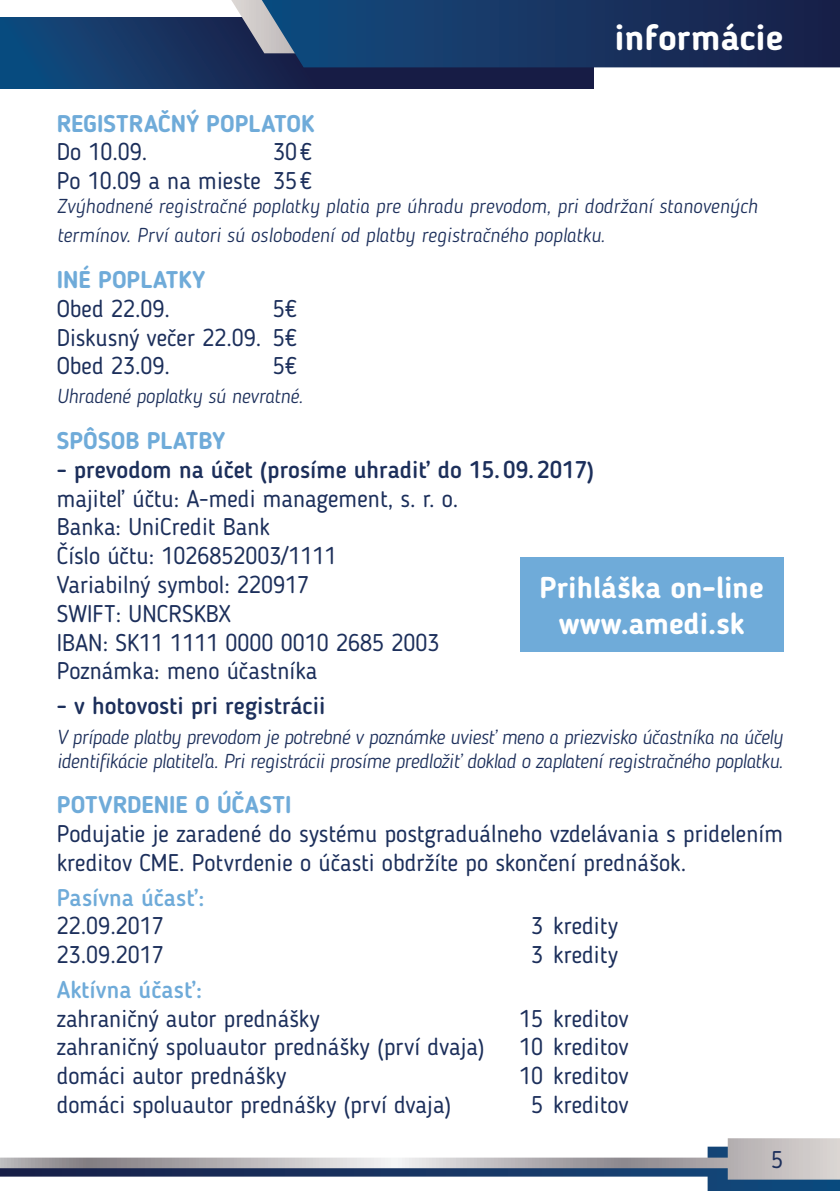
<style>
.page{position:relative;width:840px;height:1191px;background:#fff}
.page>*{position:absolute;margin:0;border:0;box-sizing:border-box;transform-origin:0 0}
.t1{font:700 36px "Blogger Sans";color:#fff}
.t2{font:700 30px/36px "Blogger Sans";color:#fff;text-align:center}
.t3{font:24px/28.8px "Blogger Sans";color:#1c2f5b}
.t4{font:500 24px "Blogger Sans";color:#1c2f5b}
.t5{font:700 24px "Blogger Sans";color:#6fabd9}
.t6{font:500 24px "Blogger Sans";color:#6fabd9}
.t7{font:italic 300 20px/24px "Blogger Sans";letter-spacing:-.02em;color:#1c2f5b}
.t8{font:italic 300 20px/28.8px "Blogger Sans";color:#1c2f5b}
</style>
<div class="page">
<svg style="left:0;top:1138px;width:839px;height:53px"></svg>
<svg style="left:0;top:18px;width:593px;height:70px"></svg>
<svg style="left:220px;top:0;width:619px;height:67px"></svg>
<div style="left:519px;top:558px;width:263px;height:94px;background:#6fabd9"></div>
<h1 class="t1" style="left:614px;top:16px;width:170px">informácie</h1>
<p class="t5" style="left:57px;top:109px;width:259px">REGISTRAČNÝ POPLATOK</p>
<p class="t3" style="left:57px;top:138px;width:92px">Do 10.09.</p>
<p class="t3" style="left:57px;top:138px;width:256px;text-align:right">30€<br>Po 10.09 a na mieste 35 €</p>
<p class="t8" style="left:57px;top:192px;width:702px">Zvýhodnené registračné poplatky platia pre úhradu prevodom, pri dodržaní stanovených termínov. Prví autori sú oslobodení od platby registračného poplatku.</p>
<p class="t5" style="left:57px;top:265px;width:150px">INÉ POPLATKY</p>
<p class="t3" style="left:57px;top:294px;width:115px">Obed 22.09.</p>
<p class="t3" style="left:57px;top:294px;width:241px;text-align:justify;text-indent:216px">5€ Diskusný večer 22.09. 5€ Obed 23.09.</p>
<p class="t3" style="left:273px;top:351px;width:25px">5€</p>
<p class="t7" style="left:57px;top:384px;width:247px">Uhradené poplatky sú nevratné.</p>
<p class="t5" style="left:57px;top:426px;width:170px">SPÔSOB PLATBY</p>
<p class="t4" style="left:57px;top:455px;width:538px">- prevodom na účet (prosíme uhradiť do 15.09.2017)</p>
<p class="t3" style="left:57px;top:484px;width:403px">majiteľ účtu: A-medi management, s. r. o.<br>Banka: UniCredit Bank<br>Číslo účtu: 1026852003/1111<br>Variabilný symbol: 220917<br>SWIFT: UNCRSKBX<br>IBAN: SK11 1111 0000 0010 2685 2003<br>Poznámka: meno účastníka</p>
<p class="t4" style="left:57px;top:691px;width:270px">- v hotovosti pri registrácii</p>
<p class="t7" style="left:57px;top:724px;width:727px">V prípade platby prevodom je potrebné v poznámke uviesť meno a priezvisko účastníka na účely identifikácie platiteľa. Pri registrácii prosíme predložiť doklad o zaplatení registračného poplatku.</p>
<p class="t5" style="left:57px;top:790px;width:236px">POTVRDENIE O ÚČASTI</p>
<p class="t3" style="left:57px;top:819px;width:727px">Podujatie je zaradené do systému postgraduálneho vzdelávania s pridelením kreditov CME. Potvrdenie o účasti obdržíte po skončení prednášok.</p>
<p class="t6" style="left:57px;top:883px;width:149px">Pasívna účasť:</p>
<p class="t3" style="left:57px;top:911px;width:109px">22.09.2017</p>
<p class="t3" style="left:531px;top:911px;width:88px">3 kredity</p>
<p class="t3" style="left:57px;top:940px;width:109px">23.09.2017</p>
<p class="t3" style="left:531px;top:940px;width:88px">3 kredity</p>
<p class="t6" style="left:57px;top:975px;width:147px">Aktívna účasť:</p>
<p class="t3" style="left:57px;top:1003px;width:264px">zahraničný autor prednášky</p>
<p class="t3" style="left:519px;top:1003px;width:111px">15 kreditov</p>
<p class="t3" style="left:57px;top:1032px;width:429px">zahraničný spoluautor prednášky (prví dvaja)</p>
<p class="t3" style="left:519px;top:1032px;width:111px">10 kreditov</p>
<p class="t3" style="left:57px;top:1061px;width:231px">domáci autor prednášky</p>
<p class="t3" style="left:519px;top:1061px;width:111px">10 kreditov</p>
<p class="t3" style="left:57px;top:1090px;width:396px">domáci spoluautor prednášky (prví dvaja)</p>
<p class="t3" style="left:531px;top:1090px;width:99px">5 kreditov</p>
<p class="t2" style="left:539px;top:569px;width:225px">Prihláška on-line www.amedi.sk</p>
<p class="t3" style="left:770px;top:1145px;width:13px">5</p>
</div>
